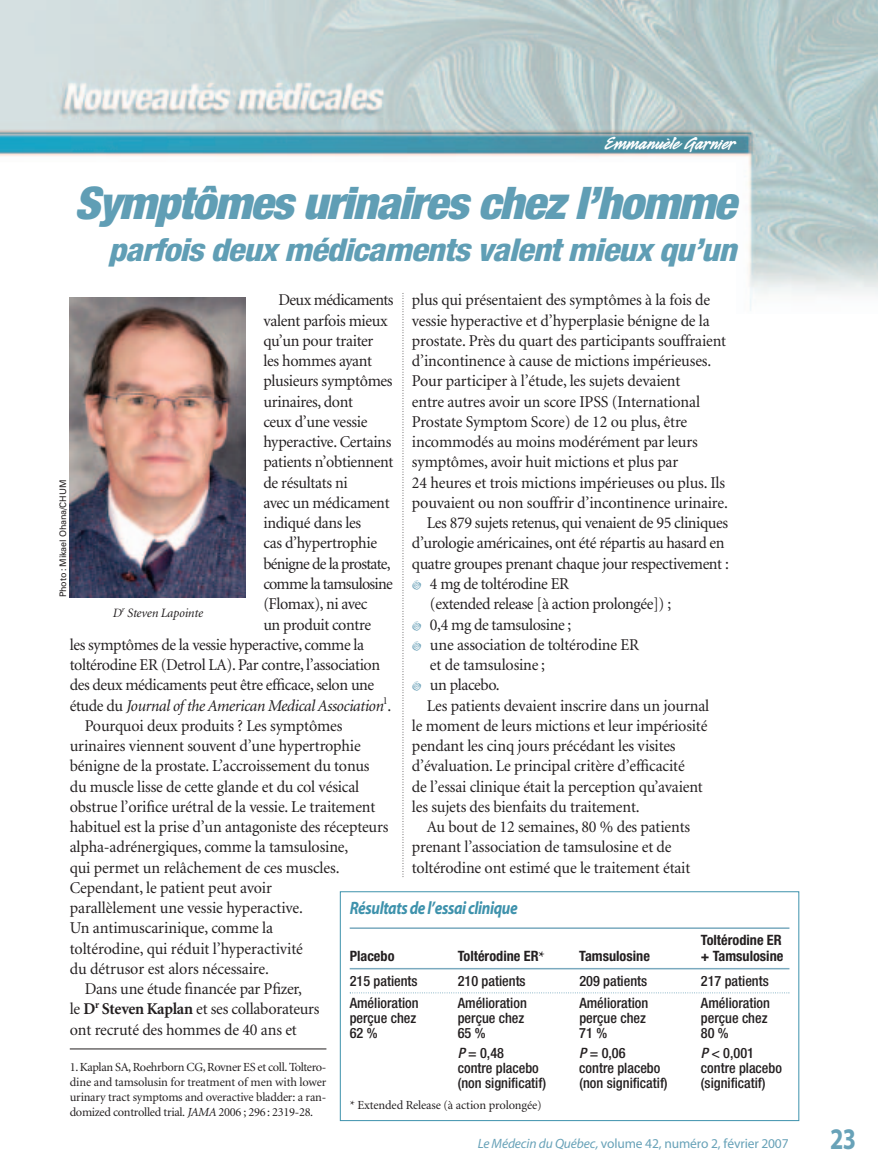
<style>
.page{position:relative;width:878px;height:1175px;background:#fff}
.page>*{position:absolute;margin:0;border:0;box-sizing:border-box;transform-origin:0 0}
.t1{font:italic 900 condensed 45px "Helvetica Neue";letter-spacing:-.025em;color:#609eb5;scale:1.05 1}
.t2{font:italic 800 condensed 31.5px "Helvetica Neue";letter-spacing:-.025em;color:#609eb5;scale:1.1 1}
.t3{font:700 30px "Myriad";color:#68a2b8;scale:.8 1}
.t4{font:700 21px "Legault Std";color:#fff}
.t5{font:italic 700 18px "Myriad";letter-spacing:-.025em;color:#3e92ac;scale:.85 1}
.t6{font:16.5px "Minion";letter-spacing:-.01em;color:#231f20}
.t7{font:italic 16.5px "Minion";letter-spacing:-.025em;color:#231f20}
.t8{font:16.5px "Minion";letter-spacing:-.045em;color:#231f20}
.t9{font:16.5px "Minion";letter-spacing:-.035em;color:#231f20}
.t10{font:500 condensed 14.25px "Helvetica Neue";color:#231f20}
.t11{font:700 condensed 14.25px "Helvetica Neue";color:#231f20}
.t12{font:13.5px "Myriad";letter-spacing:-.01em;color:#68a2b8}
.t13{font:italic 12.75px "Minion";letter-spacing:-.015em;color:#231f20}
.t14{font:12.3px/15px "Minion";letter-spacing:-.02em;color:#231f20;text-align:justify}
.t15{font:9px "Univers";letter-spacing:-.015em;color:#231f20}
.s1{font-style:normal}
.s2{font-weight:700}
.s3{font-family:"Minion";font-stretch:normal}
.s4{font-style:italic}
</style>
<div class="page">
<svg style="left:402px;top:324px;width:1px;height:553px"></svg>
<img style="left:0;top:0;width:878px;height:314px">
<div style="left:70px;top:187px;width:666px;height:94px;background:#fff"></div>
<img style="left:70px;top:298px;width:175px;height:299px">
<hr style="left:350px;top:927px;width:439px;height:2px;background:#7aaabf">
<hr style="left:350px;top:968px;width:439px;height:1px;background:#7aaabf">
<svg style="left:350px;top:992px;width:439px;height:1px"></svg>
<div style="left:340px;top:891px;width:459px;height:229px;border:1px solid #3e92ac"></div>
<hr style="left:70px;top:1048px;width:256px;height:1px;background:#231f20">
<p class="t4" style="left:605px;top:130px;width:132px">Emmanuèle Garnier</p>
<h1 class="t1" style="left:74px;top:187px;width:632px">Symptômes urinaires chez l’homme</h1>
<h2 class="t2" style="left:108px;top:238px;width:572px">parfois deux médicaments valent mieux qu’un</h2>
<p class="t6" style="left:412px;top:294px;width:300px">plus qui présentaient des symptômes à la fois de</p>
<p class="t6" style="left:412px;top:314px;width:299px">vessie hyperactive et d’hyperplasie bénigne de la</p>
<p class="t6" style="left:412px;top:334px;width:316px">prostate. Près du quart des participants souffraient</p>
<p class="t6" style="left:412px;top:354px;width:301px">d’incontinence à cause de mictions impérieuses.</p>
<p class="t6" style="left:412px;top:375px;width:270px">Pour participer à l’étude, les sujets devaient</p>
<p class="t6" style="left:412px;top:395px;width:289px">entre autres avoir un score IPSS (International</p>
<p class="t6" style="left:412px;top:415px;width:277px">Prostate Symptom Score) de 12 ou plus, être</p>
<p class="t6" style="left:412px;top:435px;width:287px">incommodés au moins modérément par leurs</p>
<p class="t6" style="left:412px;top:456px;width:268px">symptômes, avoir huit mictions et plus par</p>
<p class="t6" style="left:412px;top:476px;width:315px">24 heures et trois mictions impérieuses ou plus. Ils</p>
<p class="t6" style="left:412px;top:496px;width:317px">pouvaient ou non souffrir d’incontinence urinaire.</p>
<p class="t6" style="left:427px;top:516px;width:302px">Les 879 sujets retenus, qui venaient de 95 cliniques</p>
<p class="t6" style="left:412px;top:537px;width:314px">d’urologie américaines, ont été répartis au hasard en</p>
<p class="t6" style="left:412px;top:557px;width:318px">quatre groupes prenant chaque jour respectivement :</p>
<p class="t6" style="left:430px;top:577px;width:141px">4 mg de toltérodine ER</p>
<p class="t6" style="left:430px;top:597px;width:243px">(extended release [à action prolongée]) ;</p>
<p class="t6" style="left:430px;top:618px;width:143px">0,4 mg de tamsulosine ;</p>
<p class="t6" style="left:430px;top:638px;width:211px">une association de toltérodine ER</p>
<p class="t6" style="left:430px;top:658px;width:116px">et de tamsulosine ;</p>
<p class="t6" style="left:430px;top:678px;width:71px">un placebo.</p>
<p class="t6" style="left:427px;top:699px;width:284px">Les patients devaient inscrire dans un journal</p>
<p class="t6" style="left:412px;top:719px;width:297px">le moment de leurs mictions et leur impériosité</p>
<p class="t6" style="left:412px;top:739px;width:265px">pendant les cinq jours précédant les visites</p>
<p class="t6" style="left:412px;top:759px;width:274px">d’évaluation. Le principal critère d’efficacité</p>
<p class="t6" style="left:412px;top:780px;width:292px">de l’essai clinique était la perception qu’avaient</p>
<p class="t6" style="left:412px;top:800px;width:229px">les sujets des bienfaits du traitement.</p>
<p class="t6" style="left:427px;top:820px;width:265px">Au bout de 12 semaines, 80 % des patients</p>
<p class="t6" style="left:412px;top:840px;width:261px">prenant l’association de tamsulosine et de</p>
<p class="t6" style="left:412px;top:861px;width:280px">toltérodine ont estimé que le traitement était</p>
<p class="t9" style="left:278px;top:294px;width:117px">Deux médicaments</p>
<p class="t6" style="left:263px;top:314px;width:126px">valent parfois mieux</p>
<p class="t6" style="left:263px;top:334px;width:111px">qu’un pour traiter</p>
<p class="t6" style="left:263px;top:354px;width:110px">les hommes ayant</p>
<p class="t6" style="left:263px;top:375px;width:131px">plusieurs symptômes</p>
<p class="t6" style="left:263px;top:395px;width:91px">urinaires, dont</p>
<p class="t6" style="left:263px;top:415px;width:105px">ceux d’une vessie</p>
<p class="t6" style="left:263px;top:435px;width:129px">hyperactive. Certains</p>
<p class="t6" style="left:263px;top:456px;width:132px">patients n’obtiennent</p>
<p class="t6" style="left:263px;top:476px;width:86px">de résultats ni</p>
<p class="t6" style="left:263px;top:496px;width:128px">avec un médicament</p>
<p class="t6" style="left:263px;top:516px;width:99px">indiqué dans les</p>
<p class="t6" style="left:263px;top:537px;width:115px">cas d’hypertrophie</p>
<p class="t8" style="left:263px;top:557px;width:129px">bénigne de la prostate,</p>
<p class="t8" style="left:263px;top:577px;width:131px">comme la tamsulosine</p>
<p class="t6" style="left:263px;top:597px;width:106px">(Flomax), ni avec</p>
<p class="t6" style="left:263px;top:618px;width:109px">un produit contre</p>
<p class="t6" style="left:70px;top:638px;width:296px">les symptômes de la vessie hyperactive, comme la</p>
<p class="t6" style="left:70px;top:658px;width:312px">toltérodine ER (Detrol LA). Par contre, l’association</p>
<p class="t6" style="left:70px;top:678px;width:306px">des deux médicaments peut être efficace, selon une</p>
<p class="t7" style="left:70px;top:699px;width:323px"><span class="s1">étude du</span> Journal of the American Medical Association<sup>1</sup><span class="s1">.</span></p>
<p class="t6" style="left:85px;top:719px;width:259px">Pourquoi deux produits ? Les symptômes</p>
<p class="t6" style="left:70px;top:739px;width:292px">urinaires viennent souvent d’une hypertrophie</p>
<p class="t6" style="left:70px;top:759px;width:301px">bénigne de la prostate. L’accroissement du tonus</p>
<p class="t6" style="left:70px;top:780px;width:291px">du muscle lisse de cette glande et du col vésical</p>
<p class="t6" style="left:70px;top:800px;width:307px">obstrue l’orifice urétral de la vessie. Le traitement</p>
<p class="t6" style="left:70px;top:820px;width:320px">habituel est la prise d’un antagoniste des récepteurs</p>
<p class="t6" style="left:70px;top:840px;width:280px">alpha-adrénergiques, comme la tamsulosine,</p>
<p class="t6" style="left:70px;top:861px;width:271px">qui permet un relâchement de ces muscles.</p>
<p class="t6" style="left:70px;top:881px;width:204px">Cependant, le patient peut avoir</p>
<p class="t6" style="left:70px;top:901px;width:235px">parallèlement une vessie hyperactive.</p>
<p class="t6" style="left:70px;top:921px;width:205px">Un antimuscarinique, comme la</p>
<p class="t6" style="left:70px;top:942px;width:235px">toltérodine, qui réduit l’hyperactivité</p>
<p class="t6" style="left:70px;top:962px;width:201px">du détrusor est alors nécessaire.</p>
<p class="t6" style="left:85px;top:982px;width:219px">Dans une étude financée par Pfizer,</p>
<p class="t6" style="left:70px;top:1002px;width:251px">le <span class="s2">D</span><sup>r</sup> <span class="s2">Steven Kaplan</span> et ses collaborateurs</p>
<p class="t6" style="left:70px;top:1023px;width:228px">ont recruté des hommes de 40 ans et</p>
<p class="t15" style="left:60px;top:597px;width:119px;rotate:-90deg">Photo : Mikael Ohana/CHUM</p>
<p class="t13" style="left:113px;top:607px;width:91px">D<sup>r</sup> Steven Lapointe</p>
<p class="t5" style="left:350px;top:901px;width:199px">Résultats de l’essai clinique</p>
<p class="t11" style="left:700px;top:935px;width:82px">Toltérodine ER</p>
<p class="t11" style="left:349px;top:951px;width:46px">Placebo</p>
<p class="t11" style="left:458px;top:951px;width:89px">Toltérodine ER<span class="s3">*</span></p>
<p class="t11" style="left:579px;top:951px;width:72px">Tamsulosine</p>
<p class="t11" style="left:701px;top:951px;width:84px">+ Tamsulosine</p>
<p class="t10" style="left:350px;top:975px;width:69px">215 patients</p>
<p class="t10" style="left:458px;top:975px;width:69px">210 patients</p>
<p class="t10" style="left:579px;top:975px;width:69px">209 patients</p>
<p class="t10" style="left:701px;top:975px;width:69px">217 patients</p>
<p class="t10" style="left:350px;top:998px;width:71px">Amélioration</p>
<p class="t10" style="left:458px;top:998px;width:71px">Amélioration</p>
<p class="t10" style="left:579px;top:998px;width:71px">Amélioration</p>
<p class="t10" style="left:701px;top:998px;width:71px">Amélioration</p>
<p class="t10" style="left:350px;top:1013px;width:68px">perçue chez</p>
<p class="t10" style="left:458px;top:1013px;width:68px">perçue chez</p>
<p class="t10" style="left:579px;top:1013px;width:68px">perçue chez</p>
<p class="t10" style="left:701px;top:1013px;width:68px">perçue chez</p>
<p class="t10" style="left:350px;top:1028px;width:29px">62 %</p>
<p class="t10" style="left:458px;top:1028px;width:29px">65 %</p>
<p class="t10" style="left:579px;top:1028px;width:29px">71 %</p>
<p class="t10" style="left:701px;top:1028px;width:29px">80 %</p>
<p class="t10" style="left:458px;top:1047px;width:48px"><span class="s4">P</span> = 0,48</p>
<p class="t10" style="left:579px;top:1047px;width:48px"><span class="s4">P</span> = 0,06</p>
<p class="t10" style="left:700px;top:1047px;width:55px"><span class="s4">P</span> &lt; 0,001</p>
<p class="t10" style="left:458px;top:1062px;width:83px">contre placebo</p>
<p class="t10" style="left:579px;top:1062px;width:83px">contre placebo</p>
<p class="t10" style="left:701px;top:1062px;width:83px">contre placebo</p>
<p class="t10" style="left:458px;top:1077px;width:90px">(non significatif)</p>
<p class="t10" style="left:579px;top:1077px;width:90px">(non significatif)</p>
<p class="t10" style="left:701px;top:1077px;width:66px">(significatif)</p>
<p class="t14" style="left:350px;top:1098px;width:194px">* Extended Release (à action prolongée)</p>
<p class="t14" style="left:70px;top:1060px;width:258px">1. Kaplan SA, Roehrborn CG, Rovner ES et coll. Toltero&shy;dine and tamsolusin for treatment of men with lower urinary tract symptoms and overactive bladder: a ran&shy;domized controlled trial. <span class="s4">JAMA</span> 2006 ; 296 : 2319-28.</p>
<p class="t12" style="left:477px;top:1138px;width:312px"><span class="s4">Le Médecin du Québec,</span> volume 42, numéro 2, février 2007</p>
<h3 class="t3" style="left:830px;top:1127px;width:34px">23</h3>
</div>
